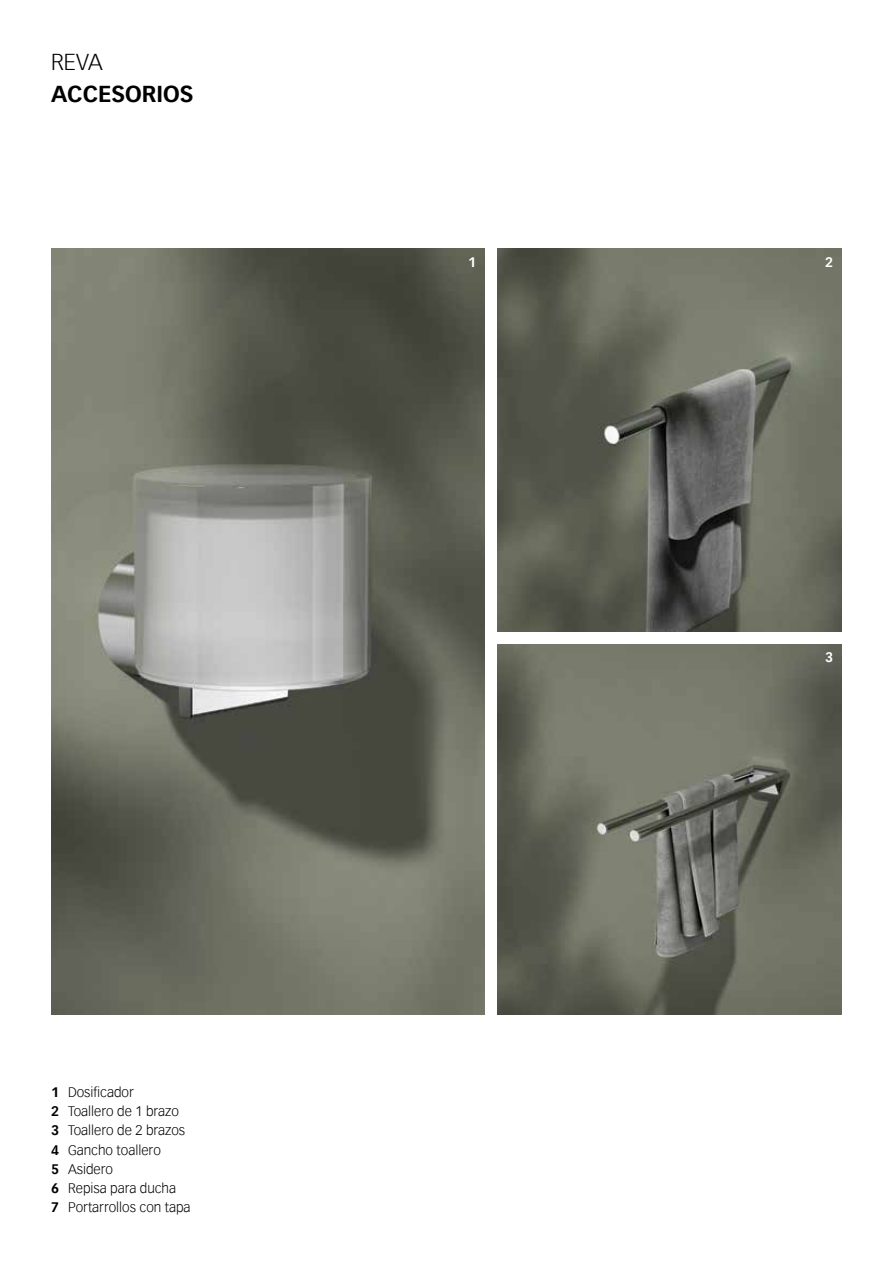
<style>
.page{position:relative;width:893px;height:1263px;background:#fff}
.page>*{position:absolute;margin:0;border:0;box-sizing:border-box;transform-origin:0 0}
.t1{font:700 22.5px "Vectora Com";color:#000}
.t2{font:300 22.5px "Vectora Com";color:#000}
.t3{font:300 13.5px/19.2px "Vectora Com";color:#000}
.t4{font:700 13.5px "Vectora Com";color:#fff}
.s1{font-weight:700}
</style>
<div class="page">
<img style="left:497px;top:644px;width:345px;height:370px">
<img style="left:497px;top:249px;width:345px;height:382px">
<img style="left:51px;top:249px;width:434px;height:765px">
<h1 class="t2" style="left:51px;top:49px;width:53px">REVA</h1>
<h1 class="t1" style="left:51px;top:80px;width:144px">ACCESORIOS</h1>
<p class="t3" style="left:51px;top:1083px;width:141px"><span class="s1">1</span> Dosificador<br><span class="s1">2</span> Toallero de 1 brazo<br><span class="s1">3</span> Toallero de 2 brazos<br><span class="s1">4</span> Gancho toallero<br><span class="s1">5</span> Asidero<br><span class="s1">6</span> Repisa para ducha<br><span class="s1">7</span> Portarrollos con tapa</p>
<p class="t4" style="left:468px;top:254px;width:9px">1</p>
<p class="t4" style="left:825px;top:254px;width:9px">2</p>
<p class="t4" style="left:825px;top:649px;width:9px">3</p>
</div>
